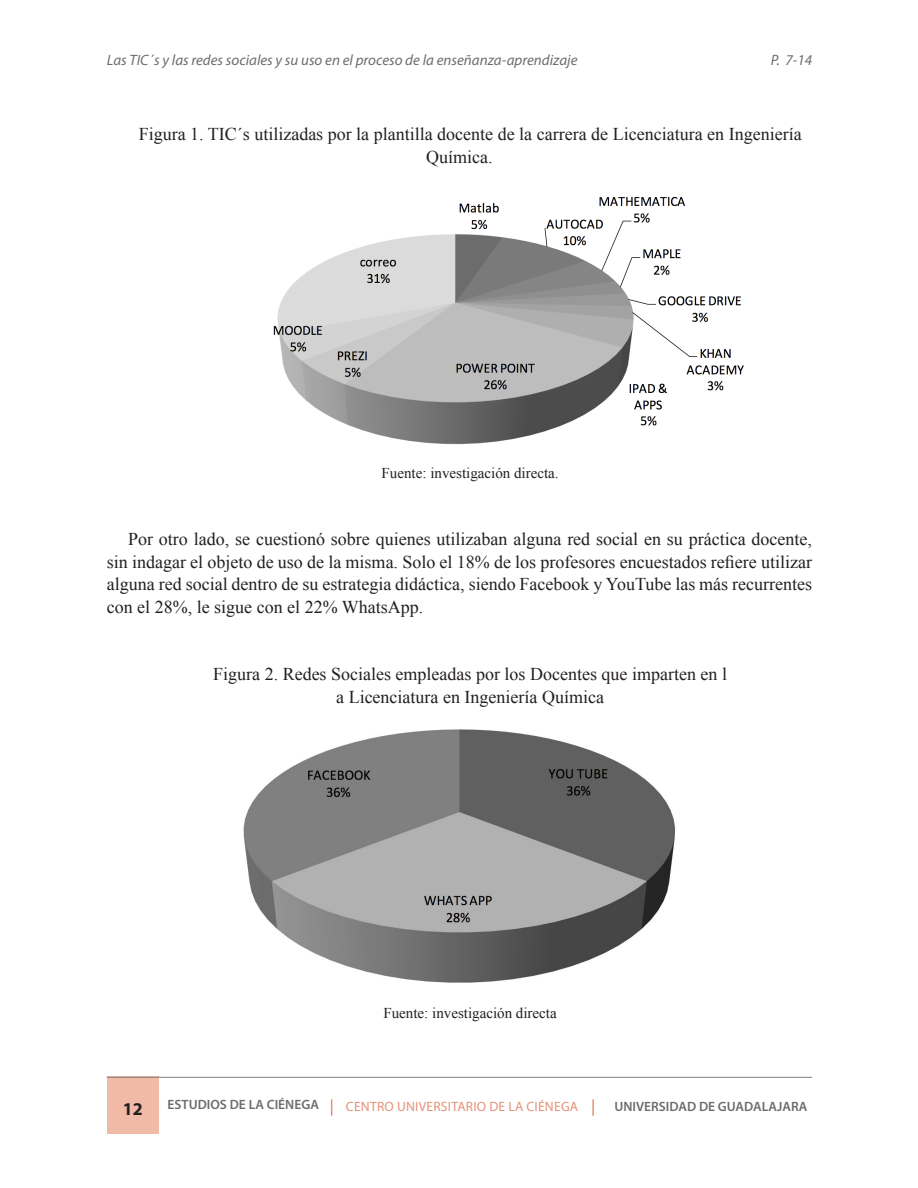
<style>
.page{position:relative;width:918px;height:1188px;background:#fff}
.page>*{position:absolute;margin:0;border:0;box-sizing:border-box;transform-origin:0 0}
.Texto_artículo{font:18px/22.5px "Times New Roman";color:#231f20;text-align:justify}
.Título_tabla{font:18px/22.5px "Times New Roman";color:#231f20}
.t1{font:700 18px "Myriad Pro";color:#231f20}
.t2{font:italic 15px "Myriad Pro";color:#6c6d70}
.Fuente_tabla{font:15px "Times New Roman";color:#231f20}
.t3{font:600 13.5px "Myriad Pro";color:#6c6d70}
.t4{font:13.5px "Myriad Pro";letter-spacing:.02em;color:#e59279}
</style>
<div class="page">
<div style="left:107px;top:1077px;width:52px;height:57px;background:#f0baa6"></div>
<svg style="left:331px;top:1099px;width:1px;height:17px"></svg>
<svg style="left:592px;top:1099px;width:2px;height:17px"></svg>
<hr style="left:107px;top:1077px;width:705px;height:1px;background:#867f7c">
<img style="left:273px;top:197px;width:471px;height:248px">
<img style="left:243px;top:729px;width:432px;height:254px">
<p class="t2" style="left:107px;top:51px;width:472px">Las TIC´s y las redes sociales y su uso en el proceso de la enseñanza-aprendizaje</p>
<p class="t2" style="left:771px;top:51px;width:43px">P. 7-14</p>
<p class="Título_tabla" style="left:426px;top:122px;width:377px;text-indent:-288px">Figura 1. TIC´s utilizadas por la plantilla docente de la carrera de Licenciatura en Ingeniería<br>Química.</p>
<p class="Fuente_tabla" style="left:382px;top:462px;width:179px">Fuente: investigación directa.</p>
<p class="Texto_artículo" style="left:107px;top:527px;width:707px;text-indent:21px">Por otro lado, se cuestionó sobre quienes utilizaban alguna red social en su práctica docente, sin indagar el objeto de uso de la misma. Solo el 18% de los profesores encuestados refiere utilizar alguna red social dentro de su estrategia didáctica, siendo Facebook y YouTube las más recurrentes con el 28%, le sigue con el 22% WhatsApp.</p>
<p class="Título_tabla" style="left:213px;top:662px;width:515px">Figura 2. Redes Sociales empleadas por los Docentes que imparten en l</p>
<p class="Título_tabla" style="left:336px;top:685px;width:269px">a Licenciatura en Ingeniería Química</p>
<p class="Fuente_tabla" style="left:383px;top:1002px;width:175px">Fuente: investigación directa</p>
<p class="t1" style="left:123px;top:1097px;width:21px">12</p>
<p class="t3" style="left:168px;top:1096px;width:153px">ESTUDIOS DE LA CIÉNEGA</p>
<p class="t4" style="left:346px;top:1099px;width:234px">CENTRO UNIVERSITARIO DE LA CIÉNEGA</p>
<p class="t3" style="left:614px;top:1098px;width:195px">UNIVERSIDAD DE GUADALAJARA</p>
</div>
